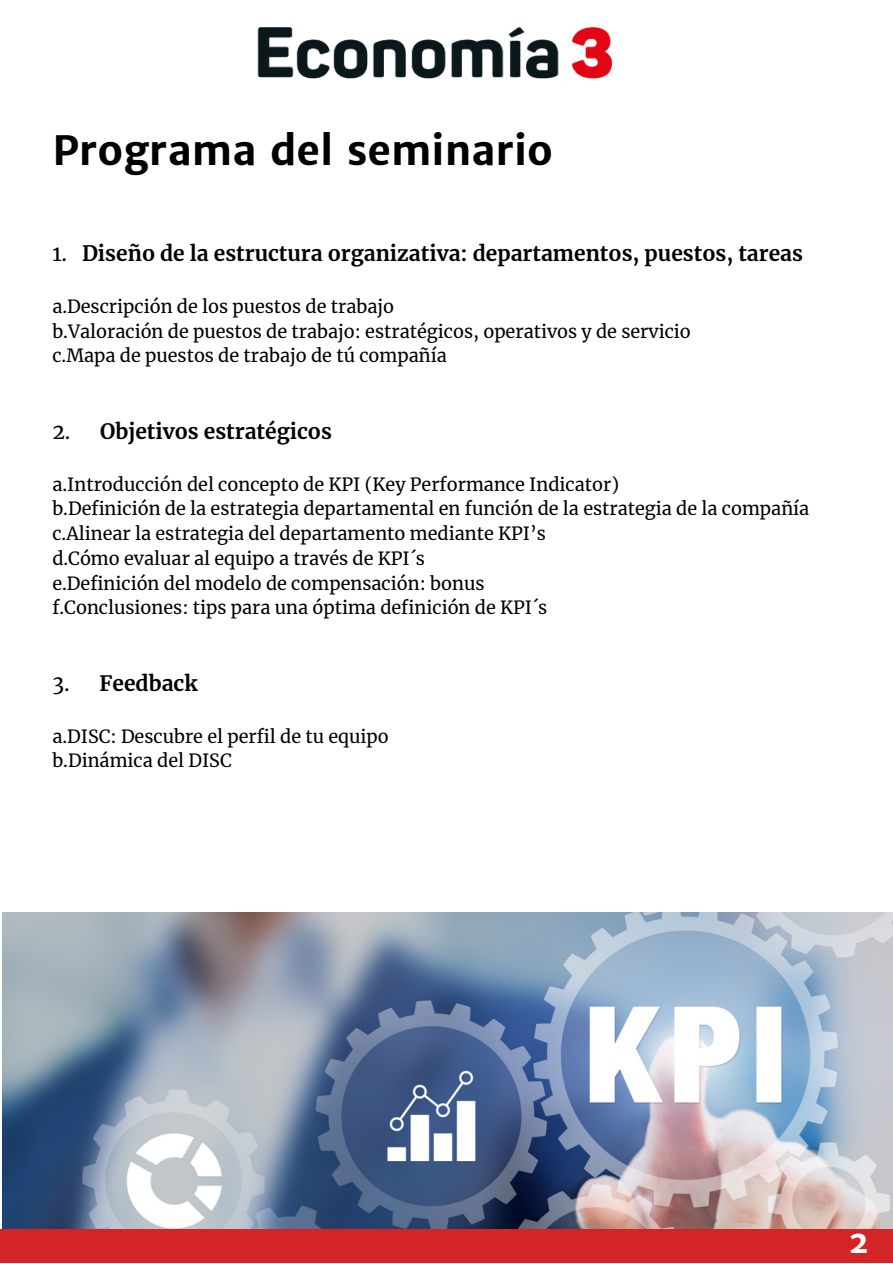
<style>
.page{position:relative;width:893px;height:1264px;background:#fff}
.page>*{position:absolute;margin:0;border:0;box-sizing:border-box;transform-origin:0 0}
.t1{font:700 40.65px "Merriweather Sans";color:#000}
.t2{font:700 31.05px "Merriweather Sans";color:#fff}
.t3{font:700 21px "Merriweather";color:#000}
.t4{font:18px "Merriweather";color:#000}
.s1{font-weight:400}
</style>
<div class="page">
<img style="left:257px;top:27px;width:355px;height:52px">
<img style="left:3px;top:912px;width:889px;height:316px">
<div style="left:0;top:1228px;width:892px;height:34px;background:#d42526"></div>
<p class="t1" style="left:52px;top:124px;width:502px">Programa del seminario</p>
<p class="t3" style="left:52px;top:240px;width:752px"><span class="s1">1.</span> Diseño de la estructura organizativa: departamentos, puestos, tareas</p>
<p class="t4" style="left:52px;top:295px;width:343px">a.Descripción de los puestos de trabajo</p>
<p class="t4" style="left:52px;top:320px;width:640px">b.Valoración de puestos de trabajo: estratégicos, operativos y de servicio</p>
<p class="t4" style="left:52px;top:345px;width:396px">c.Mapa de puestos de trabajo de tú compañía</p>
<p class="t3" style="left:52px;top:418px;width:281px"><span class="s1">2.</span> Objetivos estratégicos</p>
<p class="t4" style="left:52px;top:473px;width:568px">a.Introducción del concepto de KPI (Key Performance Indicator)</p>
<p class="t4" style="left:52px;top:497px;width:758px">b.Definición de la estrategia departamental en función de la estrategia de la compañía</p>
<p class="t4" style="left:52px;top:522px;width:495px">c.Alinear la estrategia del departamento mediante KPI’s</p>
<p class="t4" style="left:52px;top:547px;width:374px">d.Cómo evaluar al equipo a través de KPI´s</p>
<p class="t4" style="left:52px;top:572px;width:433px">e.Definición del modelo de compensación: bonus</p>
<p class="t4" style="left:52px;top:596px;width:496px">f.Conclusiones: tips para una óptima definición de KPI´s</p>
<p class="t3" style="left:52px;top:670px;width:147px"><span class="s1">3.</span> Feedback</p>
<p class="t4" style="left:52px;top:724px;width:338px">a.DISC: Descubre el perfil de tu equipo</p>
<p class="t4" style="left:52px;top:749px;width:181px">b.Dinámica del DISC</p>
<p class="t2" style="left:848px;top:1222px;width:22px">2</p>
</div>
